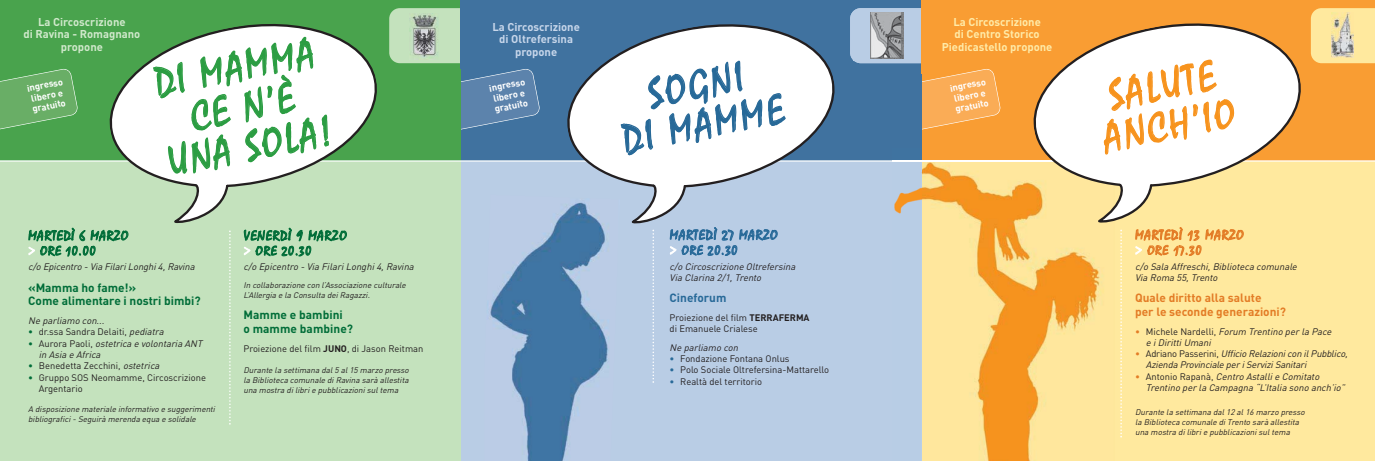
<style>
.page{position:relative;width:1375px;height:461px;background:#fff}
.page>*{position:absolute;margin:0;border:0;box-sizing:border-box;transform-origin:0 0}
.t1{font:42.5px/39.9px "Mistral";color:#2b9d42;text-align:center;scale:.92 1}
.t2{font:42.5px/40.1px "Mistral";color:#f7931d;text-align:center;scale:.92 1}
.t3{font:42.5px "Mistral";color:#276998;scale:.92 1}
.t4{font:13.75px "Mistral";letter-spacing:.08em;color:#006d38}
.t5{font:13.75px "Mistral";letter-spacing:.085em;color:#e37c26}
.t6{font:13.75px "Mistral";letter-spacing:.085em;color:#276998}
.t7{font:13.12px "Mistral";letter-spacing:.08em;color:#006d38}
.t8{font:13.12px "Mistral";letter-spacing:.075em;color:#e37c26}
.t9{font:13.12px "Mistral";letter-spacing:.085em;color:#276998}
.t10{font:700 11.88px/13.8px "DIN";color:#006d38}
.t11{font:700 11.88px/13.8px "DIN";color:#e37c26}
.t12{font:700 11.88px "DIN";color:#276998}
.t13{font:700 11.25px/12.5px "DIN";color:#ffeba8;text-align:center}
.t14{font:700 11.25px/12.5px "DIN";color:#d1e9cc;text-align:center}
.t15{font:700 11.25px/12.5px "DIN";color:#c8d7eb;text-align:center}
.t16{font:italic 9.38px/11.2px "DIN";color:#231f20}
.t17{font:9.38px/11.2px "DIN";color:#231f20}
.t18{font:700 9.38px/10.6px "DIN";color:#fff}
.t19{font:italic 8.12px/10px "DIN";color:#231f20}
.s1{color:#fff}
.s2{color:#006d38}
.s3{font-style:italic}
.s4{font-style:normal;color:#006d38}
.s5{font-style:normal}
.s6{font-weight:700}
.s7{color:#276998}
.s8{font-style:normal;color:#e37c26}
</style>
<div class="page">
<div style="left:0;top:161px;width:461px;height:299px;background:#c4e2bd"></div>
<div style="left:921px;top:161px;width:454px;height:299px;background:#ffe99e"></div>
<div style="left:461px;top:161px;width:460px;height:299px;background:#b9cde5"></div>
<div style="left:0;top:0;width:461px;height:161px;background:#49a34d"></div>
<div style="left:921px;top:0;width:454px;height:161px;background:#f99d33"></div>
<div style="left:461px;top:0;width:460px;height:161px;background:#40729f"></div>
<hr style="left:0;top:160px;width:1375px;height:1px;background:#fff">
<svg style="left:102px;top:24px;width:284px;height:152px"></svg>
<svg style="left:152px;top:35px;width:195px;height:389px"></svg>
<svg style="left:28px;top:227px;width:100px;height:30px"></svg>
<svg style="left:1310px;top:8px;width:65px;height:55px;background:#fee599"></svg>
<img style="left:1331px;top:13px;width:22px;height:45px">
<div style="left:850px;top:8px;width:98px;height:55px;background:#b9cde5;border-radius:11px"></div>
<div style="left:921px;top:0;width:35px;height:95px;background:#f99d33"></div>
<div style="left:389px;top:8px;width:98px;height:55px;background:#c4e2bd;border-radius:11px"></div>
<img style="left:409px;top:13px;width:29px;height:45px">
<div style="left:461px;top:0;width:34px;height:95px;background:#40729f"></div>
<svg style="left:0;top:69px;width:78px;height:61px"></svg>
<svg style="left:461px;top:69px;width:79px;height:61px"></svg>
<svg style="left:921px;top:69px;width:80px;height:63px"></svg>
<img style="left:892px;top:148px;width:201px;height:312px">
<img style="left:490px;top:202px;width:119px;height:258px">
<img style="left:870px;top:12px;width:33px;height:47px">
<svg style="left:558px;top:24px;width:285px;height:158px"></svg>
<svg style="left:627px;top:180px;width:150px;height:202px"></svg>
<svg style="left:620px;top:60px;width:167px;height:96px;background:#e6edf3"></svg>
<svg style="left:1024px;top:23px;width:285px;height:165px"></svg>
<svg style="left:1093px;top:179px;width:150px;height:258px"></svg>
<svg style="left:1098px;top:58px;width:140px;height:101px;background:#fdf1e2"></svg>
<p class="t14" style="left:23px;top:17px;width:118px">La Circoscrizione<br>di Ravina - Romagnano propone</p>
<p class="t13" style="left:942px;top:17px;width:112px">La Circoscrizione<br>di Centro Storico<br>Piedicastello propone</p>
<p class="t15" style="left:492px;top:22px;width:89px">La Circoscrizione di Oltrefersina propone</p>
<h1 class="t1" style="left:150px;top:69px;width:181px;rotate:-11deg">DI MAMMA<br>CE N’È<br>UNA SOLA!</h1>
<h1 class="t3" style="left:645px;top:78px;width:105px;rotate:-11deg">SOGNI</h1>
<p class="t18" style="left:26px;top:84px;width:38px;rotate:-11deg">ingresso libero e gratuito</p>
<p class="t18" style="left:488px;top:84px;width:38px;rotate:-11deg">ingresso libero e gratuito</p>
<p class="t18" style="left:949px;top:84px;width:38px;rotate:-11deg">ingresso libero e</p>
<h1 class="t3" style="left:620px;top:124px;width:179px;rotate:-11deg">DI MAMME</h1>
<p class="t18" style="left:954px;top:105px;width:35px;rotate:-11deg">gratuito</p>
<h2 class="t4" style="left:28px;top:230px;width:101px">MARTEDÌ 6 MARZO</h2>
<h3 class="t7" style="left:28px;top:246px;width:69px"><span class="s1">&gt;</span> ORE 10.00</h3>
<p class="t16" style="left:28px;top:262px;width:170px">c/o Epicentro - Via FilariLonghi4,Ravina</p>
<p class="t10" style="left:28px;top:282px;width:174px">«Mamma ho fame!»<br>Come alimentare i nostri bimbi?</p>
<p class="t16" style="left:28px;top:316px;width:79px">Ne parliamo con...</p>
<p class="t17" style="left:28px;top:327px;width:139px"><span class="s2">•</span> dr.ssa Sandra Delaiti, <span class="s3">pediatra</span></p>
<p class="t16" style="left:39px;top:338px;width:167px;text-indent:-11px"><span class="s4">•</span> <span class="s5">A u ro r a P a o l i ,</span> ostetrica e volontaria ANT in Asia e Africa</p>
<p class="t17" style="left:28px;top:361px;width:135px"><span class="s2">•</span> Benedetta Zecchini, <span class="s3">ostetrica</span></p>
<p class="t17" style="left:39px;top:372px;width:169px;text-indent:-11px"><span class="s2">•</span> Gruppo SOS Neomamme, Circoscrizione<br>Argentario</p>
<p class="t19" style="left:28px;top:404px;width:190px">A disposizione materiale informativo e suggerimenti bibliografici- Seguirà merenda equa e solidale</p>
<h2 class="t4" style="left:244px;top:230px;width:104px">VENERDÌ 9 MARZO</h2>
<h3 class="t7" style="left:244px;top:246px;width:69px"><span class="s1">&gt;</span> ORE 20.30</h3>
<p class="t16" style="left:243px;top:262px;width:174px">c/o Epicentro - Via FilariLonghi4,Ravina</p>
<p class="t19" style="left:243px;top:281px;width:165px">In collaborazione con l’Associazione culturale<br>L’Allergia e la Consulta deiRagazzi.</p>
<p class="t10" style="left:243px;top:309px;width:111px">Mamme e bambini<br>o mamme bambine?</p>
<p class="t17" style="left:243px;top:343px;width:181px">Proiezione del film <span class="s6">JUNO</span>, di Jason Reitman</p>
<p class="t19" style="left:243px;top:366px;width:169px;text-align:justify">Durante la settimana dal5 al15 marzo presso la Biblioteca comunale diRavina sarà allestita una mostra dilibrie pubblicazionisultema</p>
<h2 class="t6" style="left:670px;top:229px;width:109px">MARTEDÌ 27 MARZO</h2>
<h3 class="t9" style="left:670px;top:245px;width:69px"><span class="s1">&gt;</span> ORE 20.30</h3>
<p class="t16" style="left:669px;top:261px;width:129px">c/o Circoscrizione Oltrefersina<br>Via Clarina 2/1,Trento</p>
<p class="t12" style="left:669px;top:293px;width:58px">Cineforum</p>
<p class="t17" style="left:669px;top:313px;width:141px">Proiezione del film <span class="s6">TERRAFERMA </span>di Emanuele Crialese</p>
<p class="t16" style="left:669px;top:343px;width:72px">Ne parliamo con</p>
<p class="t17" style="left:669px;top:354px;width:121px"><span class="s7">•</span> Fondazione Fontana Onlus</p>
<p class="t17" style="left:669px;top:365px;width:161px"><span class="s7">•</span> Polo Sociale Oltrefersina-Mattarello</p>
<p class="t17" style="left:669px;top:376px;width:94px"><span class="s7">•</span> Realtà del territorio</p>
<h1 class="t2" style="left:1093px;top:84px;width:146px;rotate:-11deg">SALUTE<br>ANCH’IO</h1>
<h2 class="t5" style="left:1135px;top:229px;width:110px">MARTEDÌ 13 MARZO</h2>
<h3 class="t8" style="left:1135px;top:245px;width:68px"><span class="s1">&gt;</span> ORE 17.30</h3>
<p class="t16" style="left:1135px;top:261px;width:165px">c/o Sala Affreschi,Biblioteca comunale<br>Via Roma 55,Trento</p>
<p class="t11" style="left:1135px;top:292px;width:152px">Quale diritto alla salute<br>per le seconde generazioni?</p>
<p class="t16" style="left:1145px;top:326px;width:189px;text-indent:-11px"><span class="s8">•</span> <span class="s5">M i c h e le N a rd e l l i ,</span> Forum Trentino per la Pace e iDirittiUmani</p>
<p class="t16" style="left:1145px;top:349px;width:205px;text-indent:-11px"><span class="s8">•</span> <span class="s5">A d r i a n o P a s s e r i n i ,</span> Ufficio Relazionicon ilPubblico,<br>Azienda Provinciale per iServiziSanitari</p>
<p class="t16" style="left:1145px;top:371px;width:203px;text-indent:-11px"><span class="s8">•</span> <span class="s5">A n t o n i o R a p a n à ,</span> Centro Astallie Comitato<br>Trentino per la Campagna “L’Italia sono anch’io”</p>
<p class="t19" style="left:1135px;top:407px;width:173px">Durante la settimana dal12 al16 marzo presso la Biblioteca comunale diTrento sarà allestita una mostra dilibrie pubblicazionisultema</p>
</div>
